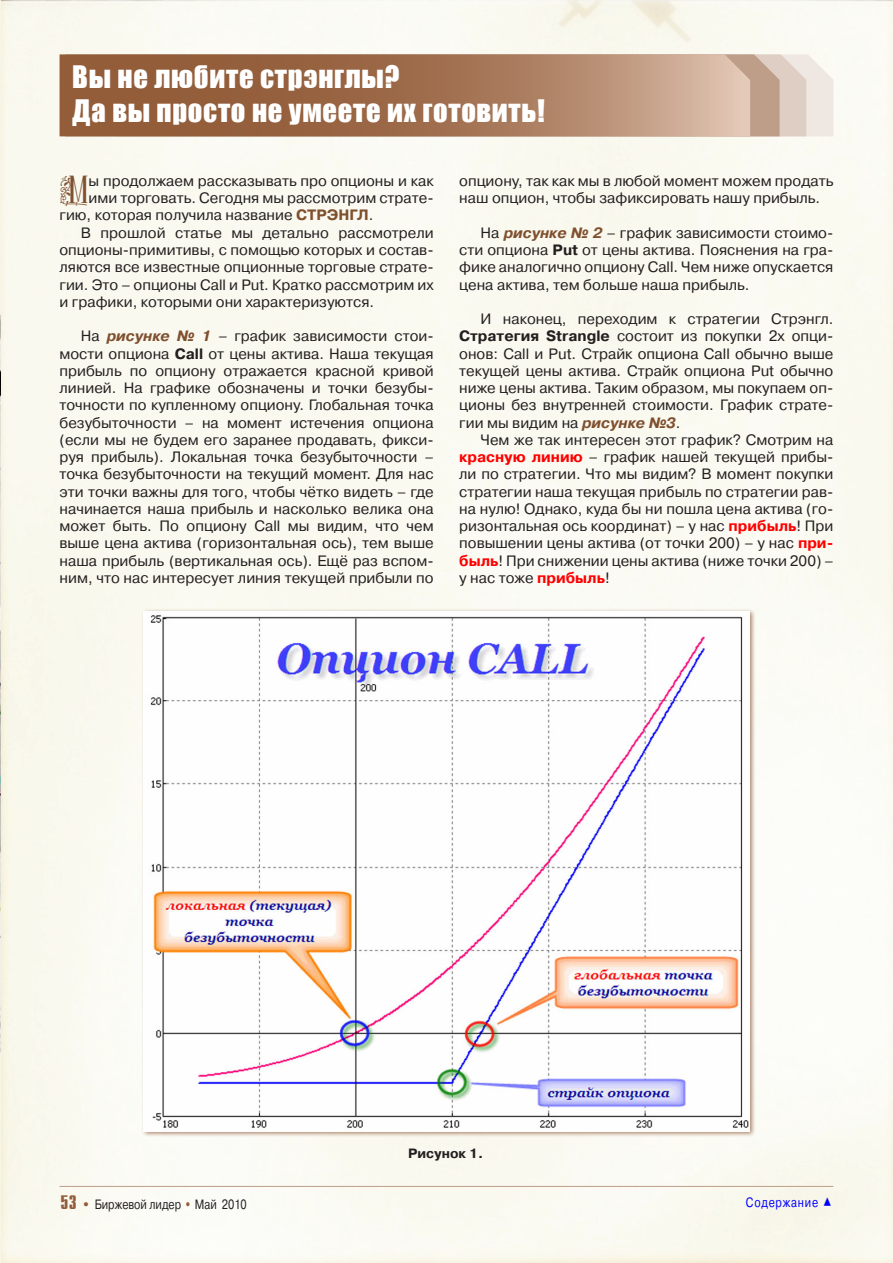
<style>
.page{position:relative;width:893px;height:1263px;background:#faf9f0}
.page>*{position:absolute;margin:0;border:0;box-sizing:border-box;transform-origin:0 0}
.t1{font:40.65px "Remeslo";color:#7f4f2e}
.t2{font:28.5px/34.2px "Impact";letter-spacing:.025em;color:#fff}
.t3{font:15px/17.2px "Pragmatica C";color:#231f20;text-align:justify}
.t4{font:700 15px "Pragmatica C";color:#7f4f2e}
.t5{font:13.5px "Pragmatica C";color:#231f20;scale:.8 1}
.t6{font:13.5px "Pragmatica C";letter-spacing:.07em;color:#00f;scale:.8 1}
.t7{font:700 13.5px "Pragmatica C";color:#231f20}
.s1{font-weight:700;color:#7f4f2e}
.s2{font-weight:400;color:#231f20}
.s3{font-weight:700;font-style:italic;color:#7f4f2e}
.s4{font-weight:700}
.s5{font-weight:700;color:#f00}
.s6{font-family:"Compact C";font-weight:700;font-size:19.5px;color:#935d3a}
.s7{font-family:"Compact C";font-weight:700;font-size:16.5px;color:#935d3a}
</style>
<div class="page">
<hr style="left:60px;top:1186px;width:773px;height:1px;background:#be9e89">
<svg style="left:806px;top:54px;width:27px;height:82px;background:#f0e9e3"></svg>
<svg style="left:780px;top:54px;width:26px;height:82px;background:#e1d1c8"></svg>
<svg style="left:750px;top:54px;width:30px;height:82px;background:#c3a592"></svg>
<svg style="left:60px;top:54px;width:690px;height:82px;background:#a7785a"></svg>
<div style="left:141px;top:608px;width:615px;height:530px;background:#935d3a;opacity:.75"></div>
<img style="left:144px;top:611px;width:605px;height:520px">
<svg style="left:824px;top:1197px;width:7px;height:9px"></svg>
<h2 class="t2" style="left:72px;top:59px;width:474px">Вы не любите стрэнглы?<br>Да вы просто не умеете их готовить!</h2>
<h1 class="t1" style="left:60px;top:168px;width:31px">М</h1>
<p class="t3" style="left:89px;top:172px;width:347px">ы продолжаем рассказывать про опционы и как</p>
<p class="t3" style="left:89px;top:190px;width:347px">ими торговать. Сегодня мы рассмотрим страте-</p>
<p class="t3" style="left:60px;top:207px;width:248px">гию, которая получила название <span class="s1">стр</span></p>
<p class="t4" style="left:327px;top:207px;width:48px">энгл<span class="s2">.</span></p>
<p class="t3" style="left:81px;top:224px;width:354px">В прошлой статье мы детально рассмотрели</p>
<p class="t3" style="left:60px;top:241px;width:376px">опционы-примитивы, с помощью которых и состав-</p>
<p class="t3" style="left:60px;top:259px;width:376px">ляются все известные опционные торговые страте-</p>
<p class="t3" style="left:60px;top:276px;width:376px">гии. Это – опционы Call и Put. Кратко рассмотрим их</p>
<p class="t3" style="left:60px;top:293px;width:316px">и графики, которыми они характеризуются.</p>
<p class="t3" style="left:60px;top:328px;width:376px;text-indent:21px">На <span class="s3">рисунке № 1</span> – график зависимости стои&shy;мости опциона <span class="s4">Call</span> от цены актива. Наша текущая прибыль по опциону отражается красной кривой линией. На графике обозначены и точки безубы&shy;точности по купленному опциону. Глобальная точка безубыточности – на момент истечения опциона (если мы не будем его заранее продавать, фикси&shy;руя прибыль). Локальная точка безубыточности – точка безубыточности на текущий момент. Для нас эти точки важны для того, чтобы чётко видеть – где начинается наша прибыль и насколько велика она может быть. По опциону Call мы видим, что чем выше цена актива (горизонтальная ось), тем выше наша прибыль (вертикальная ось). Ещё раз вспом&shy;ним, что нас интересует линия текущей прибыли по</p>
<p class="t3" style="left:459px;top:172px;width:376px">опциону, так как мы в любой момент можем продать наш опцион, чтобы зафиксировать нашу прибыль.</p>
<p class="t3" style="left:459px;top:224px;width:376px;text-indent:21px">На <span class="s3">рисунке № 2</span> – график зависимости стоимо&shy;сти опциона <span class="s4">Put</span> от цены актива. Пояснения на гра&shy;фике аналогично опциону Call. Чем ниже опускается цена актива, тем больше наша прибыль.</p>
<p class="t3" style="left:459px;top:310px;width:376px;text-indent:21px">И наконец, переходим к стратегии Стрэнгл.<br><span class="s4">Стратегия Strangle</span> состоит из покупки 2х опци&shy;онов: Call и Put. Страйк опциона Call обычно выше текущей цены актива. Страйк опциона Put обычно ниже цены актива. Таким образом, мы покупаем оп&shy;ционы без внутренней стоимости. График страте&shy;гии мы видим на <span class="s3">рисунке №3</span>.</p>
<p class="t3" style="left:459px;top:431px;width:376px;text-indent:21px">Чем же так интересен этот график? Смотрим на <span class="s5">красную линию</span> – график нашей текущей прибы&shy;ли по стратегии. Что мы видим? В момент покупки стратегии наша текущая прибыль по стратегии рав&shy;на нулю! Однако, куда бы ни пошла цена актива (го&shy;ризонтальная ось координат) – у нас <span class="s5">прибыль</span>! При повышении цены актива (от точки 200) – у нас <span class="s5">при&shy;быль</span>! При снижении цены актива (ниже точки 200) – у нас тоже <span class="s5">прибыль</span>!</p>
<p class="t7" style="left:408px;top:1145px;width:77px">Рисунок 1.</p>
<p class="t5" style="left:60px;top:1196px;width:235px"><span class="s6">53</span> <span class="s7">•</span> Биржевой лидер <span class="s7">•</span> Май 2010</p>
<p class="t6" style="left:746px;top:1194px;width:92px">Содержание</p>
</div>
